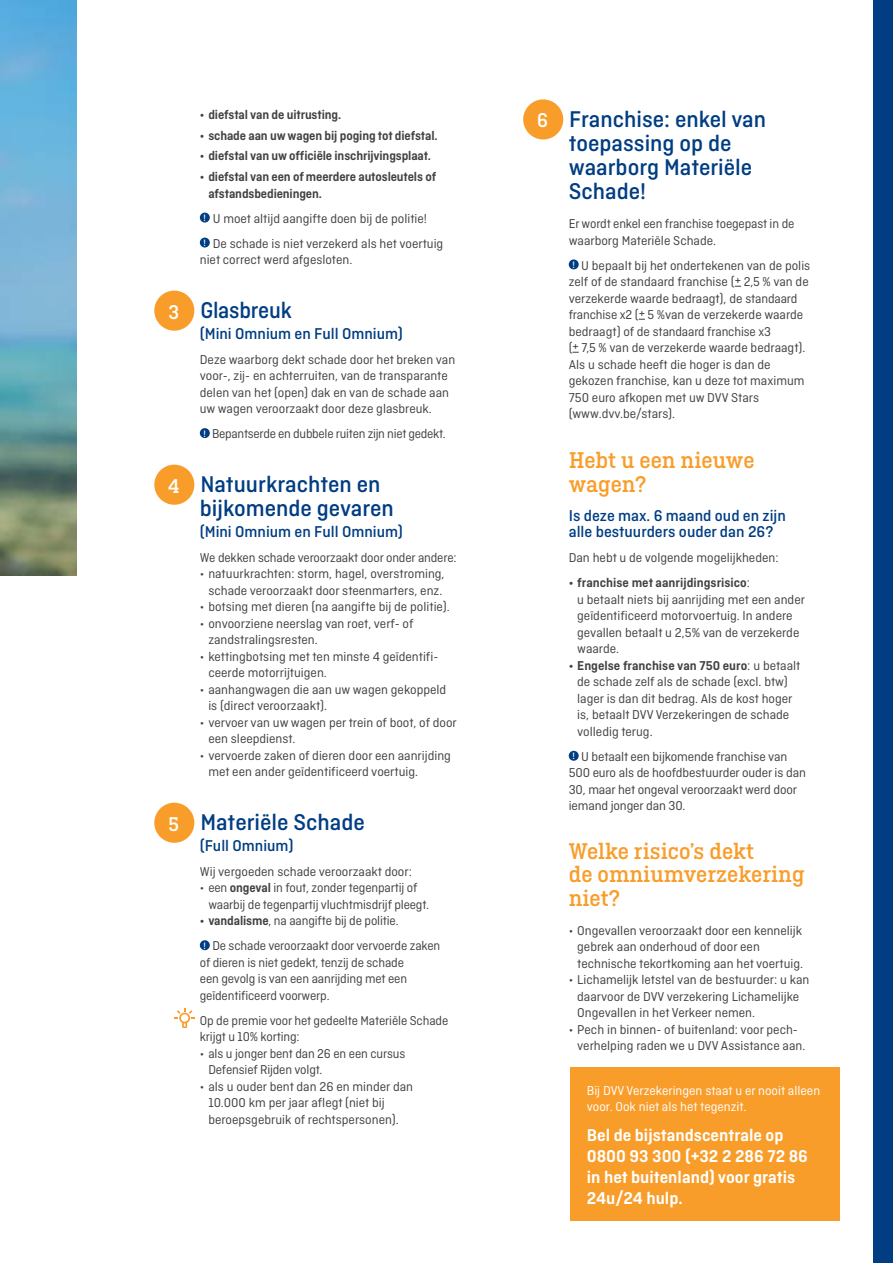
<style>
.page{position:relative;width:893px;height:1263px;background:#fff}
.page>*{position:absolute;margin:0;border:0;box-sizing:border-box;transform-origin:0 0}
.t1{font:500 24px/24px "Ciutadella";color:#003d83}
.t2{font:500 24px/23.2px "Ciutadella Slab";color:#f99d2a}
.t3{font:500 21px "Ciutadella Slab";color:#fff}
.t4{font:600 18px/21px "Ciutadella";color:#fff}
.t5{font:500 16.5px/16.5px "Ciutadella";color:#003d83}
.t6{font:13.5px/16.5px "Ciutadella";color:#414042}
.t7{font:600 13.5px/16.5px "Ciutadella";letter-spacing:-.01em;color:#414042}
.t8{font:13.5px/16.5px "Ciutadella";color:#fff}
.t9{font:13.5px "Ciutadella";letter-spacing:-.02em;color:#414042}
.s1{font-weight:500;font-size:9.75px;color:#fff}
.s2{font-weight:600}
</style>
<div class="page">
<img style="left:0;top:0;width:77px;height:576px">
<div style="left:874px;top:0;width:19px;height:1263px;background:#003d83"></div>
<div style="left:200px;top:213px;width:10px;height:10px;background:#003d83;border-radius:50%"></div>
<div style="left:200px;top:238px;width:10px;height:10px;background:#003d83;border-radius:50%"></div>
<div style="left:200px;top:428px;width:10px;height:10px;background:#003d83;border-radius:50%"></div>
<div style="left:200px;top:940px;width:10px;height:10px;background:#003d83;border-radius:50%"></div>
<div style="left:154px;top:291px;width:40px;height:40px;background:#f99d2a;border-radius:50%"></div>
<div style="left:154px;top:465px;width:40px;height:40px;background:#f99d2a;border-radius:50%"></div>
<div style="left:154px;top:803px;width:40px;height:40px;background:#f99d2a;border-radius:50%"></div>
<svg style="left:174px;top:1008px;width:21px;height:20px"></svg>
<div style="left:569px;top:259px;width:10px;height:10px;background:#003d83;border-radius:50%"></div>
<div style="left:569px;top:751px;width:10px;height:10px;background:#003d83;border-radius:50%"></div>
<div style="left:523px;top:99px;width:40px;height:40px;background:#f99d2a;border-radius:50%"></div>
<div style="left:570px;top:1068px;width:269px;height:153px;background:#f99d2a"></div>
<h2 class="t3" style="left:168px;top:300px;width:12px">3</h2>
<h2 class="t3" style="left:168px;top:474px;width:13px">4</h2>
<h2 class="t3" style="left:168px;top:812px;width:12px">5</h2>
<p class="t7" style="left:200px;top:106px;width:143px">• diefstal van de uitrusting.</p>
<p class="t7" style="left:200px;top:127px;width:239px">• schade aan uw wagen bij poging tot diefstal.</p>
<p class="t7" style="left:200px;top:148px;width:233px">• diefstal van uw officiële inschrijvingsplaat.</p>
<p class="t7" style="left:208px;top:168px;width:229px;text-indent:-9px">• diefstal van een of meerdere autosleutels of afstandsbedieningen.</p>
<p class="t6" style="left:204px;top:206px;width:241px;line-height:25px"><span class="s1">!</span> U moet altijd aangifte doen bij de politie!<br><span class="s1">!</span> De schade is niet verzekerd als het voertuig</p>
<p class="t6" style="left:200px;top:251px;width:154px">niet correct werd afgesloten.</p>
<h1 class="t1" style="left:200px;top:298px;width:93px">Glasbreuk</h1>
<p class="t5" style="left:200px;top:325px;width:205px">(Mini Omnium en Full Omnium)</p>
<p class="t6" style="left:200px;top:351px;width:257px">Deze waarborg dekt schade door het breken van voor-, zij- en achterruiten, van de transparante delen van het (open) dak en van de schade aan uw wagen veroorzaakt door deze glasbreuk.</p>
<p class="t9" style="left:204px;top:426px;width:244px"><span class="s1">!</span> Bepantserde en dubbele ruiten zijn niet gedekt.</p>
<h1 class="t1" style="left:200px;top:472px;width:196px">Natuurkrachten en bijkomende gevaren</h1>
<p class="t5" style="left:200px;top:523px;width:205px">(Mini Omnium en Full Omnium)</p>
<p class="t6" style="left:200px;top:549px;width:258px">We dekken schade veroorzaakt door onder andere:</p>
<p class="t6" style="left:200px;top:565px;width:246px;text-align:center">• natuurkrachten: storm, hagel, overstroming, schade veroorzaakt door steenmarters, enz.</p>
<p class="t6" style="left:200px;top:598px;width:251px">• botsing met dieren (na aangifte bij de politie).</p>
<p class="t6" style="left:208px;top:615px;width:207px;text-indent:-9px">• onvoorziene neerslag van roet, verf- of zandstralingsresten.</p>
<p class="t6" style="left:208px;top:648px;width:231px;text-indent:-9px">• kettingbotsing met ten minste 4 geïdentifi&shy;ceerde motorrijtuigen.</p>
<p class="t6" style="left:208px;top:681px;width:239px;text-indent:-9px">• aanhangwagen die aan uw wagen gekoppeld is (direct veroorzaakt).</p>
<p class="t6" style="left:208px;top:714px;width:250px;text-indent:-9px">• vervoer van uw wagen per trein of boot, of door een sleepdienst.</p>
<p class="t6" style="left:208px;top:747px;width:244px;text-indent:-9px">• vervoerde zaken of dieren door een aanrijding met een ander geïdentificeerd voertuig.</p>
<h1 class="t1" style="left:200px;top:810px;width:166px">Materiële Schade</h1>
<p class="t5" style="left:200px;top:837px;width:95px">(Full Omnium)</p>
<p class="t6" style="left:200px;top:863px;width:214px">Wij vergoeden schade veroorzaakt door:</p>
<p class="t6" style="left:208px;top:879px;width:222px;text-indent:-9px">• een <span class="s2">ongeval</span> in fout, zonder tegenpartij of waarbij de tegenpartij vluchtmisdrijf pleegt.</p>
<p class="t6" style="left:200px;top:908px;width:242px;line-height:25px"><span class="s2">• vandalisme</span>, na aangifte bij de politie.<br><span class="s1">!</span> De schade veroorzaakt door vervoerde zaken</p>
<p class="t6" style="left:200px;top:954px;width:209px">of dieren is niet gedekt, tenzij de schade een gevolg is van een aanrijding met een geïdentificeerd voorwerp.</p>
<p class="t6" style="left:200px;top:1012px;width:250px">Op de premie voor het gedeelte Materiële Schade krijgt u 10% korting:</p>
<p class="t6" style="left:208px;top:1045px;width:198px;text-indent:-9px">• als u jonger bent dan 26 en een cursus<br>Defensief Rijden volgt.</p>
<p class="t6" style="left:208px;top:1078px;width:206px;text-indent:-9px">• als u ouder bent dan 26 en minder dan<br>10.000 km per jaar aflegt (niet bij beroepsgebruik of rechtspersonen).</p>
<h2 class="t3" style="left:537px;top:109px;width:12px">6</h2>
<h1 class="t1" style="left:569px;top:107px;width:199px">Franchise: enkel van toepassing op de waarborg Materiële<br>Schade!</h1>
<p class="t6" style="left:569px;top:215px;width:227px">Er wordt enkel een franchise toegepast in de waarborg Materiële Schade.</p>
<p class="t6" style="left:569px;top:257px;width:243px"><span class="s1">!</span> U bepaalt bij het ondertekenen van de polis zelf of de standaard franchise (+ 2,5 % van de verzekerde waarde bedraagt), de standaard franchise x2 (+ 5 %van de verzekerde waarde bedraagt) of de standaard franchise x3<br>(+ 7,5 % van de verzekerde waarde bedraagt).<br>Als u schade heeft die hoger is dan de gekozen franchise, kan u deze tot maximum 750 euro afkopen met uw DVV Stars (www.dvv.be/stars).</p>
<h1 class="t2" style="left:569px;top:448px;width:187px;line-height:24px">Hebt u een nieuwe wagen?</h1>
<p class="t5" style="left:569px;top:507px;width:219px">Is deze max. 6 maand oud en zijn alle bestuurders ouder dan 26?</p>
<p class="t6" style="left:569px;top:550px;width:211px">Dan hebt u de volgende mogelijkheden:</p>
<p class="t6" style="left:577px;top:575px;width:229px;text-indent:-9px"><span class="s2">• franchise met aanrijdingsrisico</span>:<br>u betaalt niets bij aanrijding met een ander geïdentificeerd motorvoertuig. In andere gevallen betaalt u 2,5% van de verzekerde waarde.</p>
<p class="t6" style="left:577px;top:657px;width:225px;text-indent:-9px"><span class="s2">• Engelse franchise van 750 euro</span>: u betaalt de schade zelf als de schade (excl. btw) lager is dan dit bedrag. Als de kost hoger is, betaalt DVV Verzekeringen de schade volledig terug.</p>
<p class="t6" style="left:569px;top:748px;width:239px"><span class="s1">!</span> U betaalt een bijkomende franchise van 500 euro als de hoofdbestuurder ouder is dan 30, maar het ongeval veroorzaakt werd door iemand jonger dan 30.</p>
<h1 class="t2" style="left:569px;top:840px;width:237px">Welke risico’s dekt<br>de omniumverzekering niet?</h1>
<p class="t6" style="left:577px;top:922px;width:227px;text-indent:-9px">• Ongevallen veroorzaakt door een kennelijk gebrek aan onderhoud of door een technische tekortkoming aan het voertuig.</p>
<p class="t6" style="left:577px;top:971px;width:234px;text-indent:-9px">• Lichamelijk letstel van de bestuurder: u kan daarvoor de DVV verzekering Lichamelijke<br>Ongevallen in het Verkeer nemen.</p>
<p class="t6" style="left:577px;top:1021px;width:230px;text-indent:-9px">• Pech in binnen- of buitenland: voor pech&shy;verhelping raden we u DVV Assistance aan.</p>
<p class="t8" style="left:587px;top:1082px;width:235px">Bij DVV Verzekeringen staat u er nooit alleen voor. Ook niet als het tegenzit.</p>
<h3 class="t4" style="left:587px;top:1124px;width:223px">Bel de bijstandscentrale op<br>0800 93 300 (+32 2 286 72 86 in het buitenland) voor gratis<br>24u/24 hulp.</h3>
</div>
